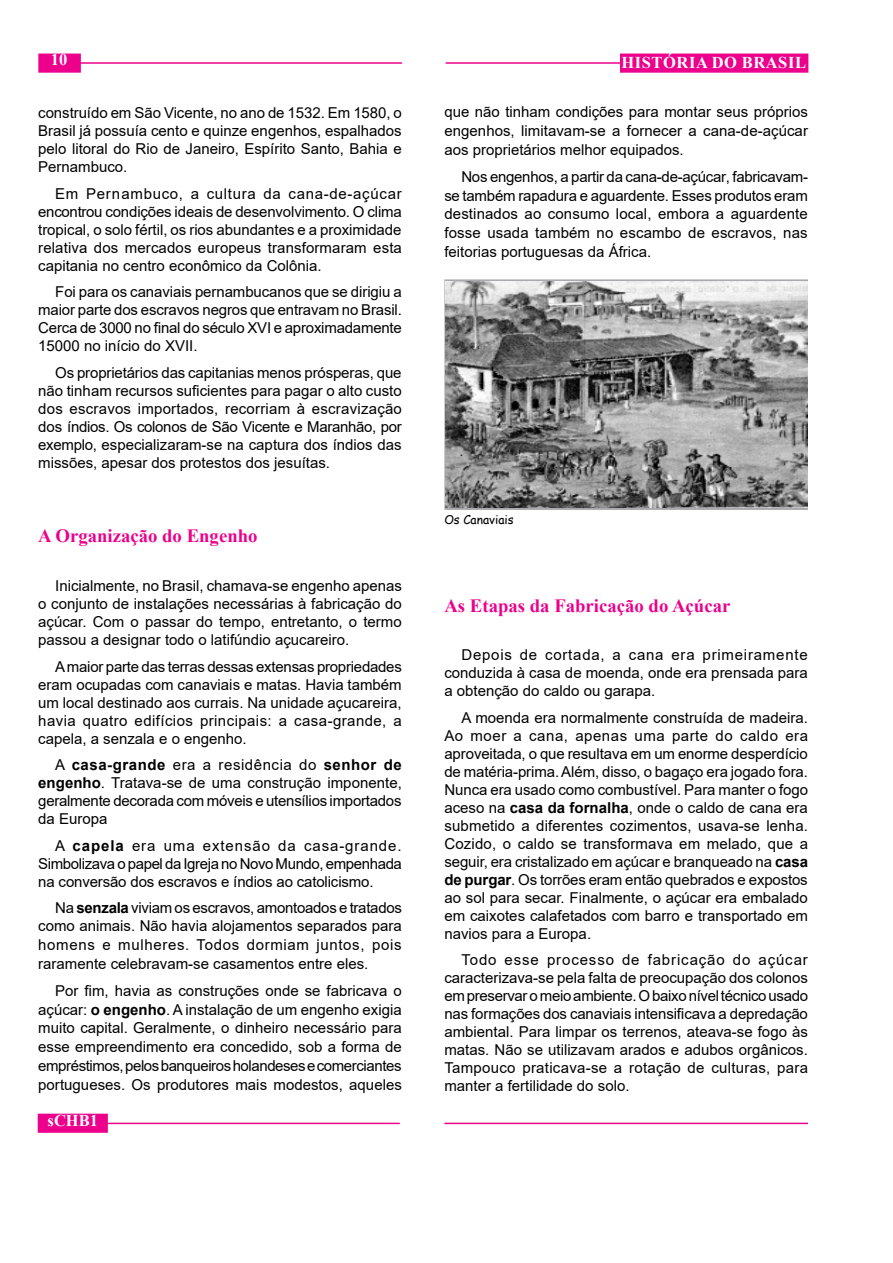
<style>
.page{position:relative;width:893px;height:1263px;background:#fff}
.page>*{position:absolute;margin:0;border:0;box-sizing:border-box;transform-origin:0 0}
.t1{font:700 18.75px "Times New Roman";color:#ec008c}
.t2{font:700 16.5px "Times New Roman";letter-spacing:.035em;color:#fff}
.t3{font:15px/18px "Arial";color:#000;text-align:justify}
.t4{font:12px "Comic Sans MS";color:#000}
.s1{font-weight:700}
</style>
<div class="page">
<hr style="left:446px;top:62px;width:271px;height:2px;background:#ec008c">
<div style="left:38px;top:54px;width:43px;height:19px;background:#ec008c;border:2px solid #ec008c"></div>
<hr style="left:444px;top:1123px;width:364px;height:1px;background:#ec008c">
<hr style="left:38px;top:1123px;width:362px;height:1px;background:#ec008c">
<hr style="left:77px;top:62px;width:325px;height:2px;background:#ec008c">
<div style="left:38px;top:1114px;width:70px;height:19px;background:#ec008c;border:2px solid #ec008c"></div>
<div style="left:620px;top:54px;width:188px;height:19px;background:#ec008c;border:2px solid #ec008c"></div>
<svg style="left:444px;top:279px;width:364px;height:231px;fill:#adaeb1"></svg>
<img style="left:446px;top:282px;width:361px;height:226px">
<p class="t2" style="left:51px;top:48px;width:18px">10</p>
<p class="t3" style="left:38px;top:104px;width:365px">construído em São Vicente, no ano de 1532. Em 1580, o Brasil já possuía cento e quinze engenhos, espalhados pelo litoral do Rio de Janeiro, Espírito Santo, Bahia e Pernambuco.</p>
<p class="t3" style="left:38px;top:185px;width:365px;text-indent:17px">Em Pernambuco, a cultura da cana-de-açúcar encontrou condições ideais de desenvolvimento. O clima tropical, o solo fértil, os rios abundantes e a proximidade relativa dos mercados europeus transformaram esta capitania no centro econômico da Colônia.</p>
<p class="t3" style="left:38px;top:283px;width:365px;text-indent:17px">Foi para os canaviais pernambucanos que se dirigiu a maior parte dos escravos negros que entravam no Brasil.<br>Cerca de 3000 no final do século XVI e aproximadamente 15000 no início do XVII.</p>
<p class="t3" style="left:38px;top:364px;width:365px;text-indent:17px">Os proprietários das capitanias menos prósperas, que não tinham recursos suficientes para pagar o alto custo dos escravos importados, recorriam à escravização dos índios. Os colonos de São Vicente e Maranhão, por exemplo, especializaram-se na captura dos índios das missões, apesar dos protestos dos jesuítas.</p>
<p class="t1" style="left:38px;top:523px;width:221px">A Organização do Engenho</p>
<p class="t3" style="left:38px;top:577px;width:365px;text-indent:17px">Inicialmente, no Brasil, chamava-se engenho apenas o conjunto de instalações necessárias à fabricação do açúcar. Com o passar do tempo, entretanto, o termo passou a designar todo o latifúndio açucareiro.</p>
<p class="t3" style="left:38px;top:657px;width:365px;text-indent:17px">A maior parte das terras dessas extensas propriedades eram ocupadas com canaviais e matas. Havia também um local destinado aos currais. Na unidade açucareira, havia quatro edifícios principais: a casa-grande, a capela, a senzala e o engenho.</p>
<p class="t3" style="left:38px;top:756px;width:365px;text-indent:17px">A <span class="s1">casa-grande</span> era a residência do <span class="s1">senhor de engenho</span>. Tratava-se de uma construção imponente, geralmente decorada com móveis e utensílios importados da Europa</p>
<p class="t3" style="left:38px;top:836px;width:365px;text-indent:17px">A <span class="s1">capela</span> era uma extensão da casa-grande.<br>Simbolizava o papel da Igreja no Novo Mundo, empenhada na conversão dos escravos e índios ao catolicismo.</p>
<p class="t3" style="left:38px;top:898px;width:365px;line-height:18.5px;text-indent:17px">Na <span class="s1">senzala</span> viviam os escravos, amontoados e tratados como animais. Não havia alojamentos separados para homens e mulheres. Todos dormiam juntos, pois raramente celebravam-se casamentos entre eles.</p>
<p class="t3" style="left:38px;top:981px;width:365px;line-height:18.8px;text-indent:17px">Por fim, havia as construções onde se fabricava o açúcar: <span class="s1">o engenho</span>. A instalação de um engenho exigia muito capital. Geralmente, o dinheiro necessário para esse empreendimento era concedido, sob a forma de empréstimos, pelos banqueiros holandeses e comerciantes portugueses. Os produtores mais modestos, aqueles</p>
<p class="t2" style="left:48px;top:1108px;width:52px">sCHB1</p>
<p class="t2" style="left:621px;top:50px;width:186px">HISTÓRIA DO BRASIL</p>
<p class="t3" style="left:444px;top:102px;width:365px;line-height:18.8px">que não tinham condições para montar seus próprios engenhos, limitavam-se a fornecer a cana-de-açúcar aos proprietários melhor equipados.</p>
<p class="t3" style="left:444px;top:167px;width:365px;line-height:18.8px;text-indent:17px">Nos engenhos, a partir da cana-de-açúcar, fabricavam&shy;se também rapadura e aguardente. Esses produtos eram destinados ao consumo local, embora a aguardente fosse usada também no escambo de escravos, nas feitorias portuguesas da África.</p>
<p class="t4" style="left:444px;top:511px;width:71px">Os Canaviais</p>
<p class="t1" style="left:444px;top:592px;width:287px">As Etapas da Fabricação do Açúcar</p>
<p class="t3" style="left:444px;top:646px;width:365px;text-indent:17px">Depois de cortada, a cana era primeiramente conduzida à casa de moenda, onde era prensada para a obtenção do caldo ou garapa.</p>
<p class="t3" style="left:444px;top:708px;width:365px;text-indent:17px">A moenda era normalmente construída de madeira.<br>Ao moer a cana, apenas uma parte do caldo era aproveitada, o que resultava em um enorme desperdício de matéria-prima. Além, disso, o bagaço era jogado fora.<br>Nunca era usado como combustível. Para manter o fogo aceso na <span class="s1">casa da fornalha</span>, onde o caldo de cana era submetido a diferentes cozimentos, usava-se lenha.<br>Cozido, o caldo se transformava em melado, que a seguir, era cristalizado em açúcar e branqueado na <span class="s1">casa de purgar</span>. Os torrões eram então quebrados e expostos ao sol para secar. Finalmente, o açúcar era embalado em caixotes calafetados com barro e transportado em navios para a Europa.</p>
<p class="t3" style="left:444px;top:951px;width:365px;text-indent:17px">Todo esse processo de fabricação do açúcar caracterizava-se pela falta de preocupação dos colonos em preservar o meio ambiente. O baixo nível técnico usado nas formações dos canaviais intensificava a depredação ambiental. Para limpar os terrenos, ateava-se fogo às matas. Não se utilizavam arados e adubos orgânicos.<br>Tampouco praticava-se a rotação de culturas, para manter a fertilidade do solo.</p>
</div>
